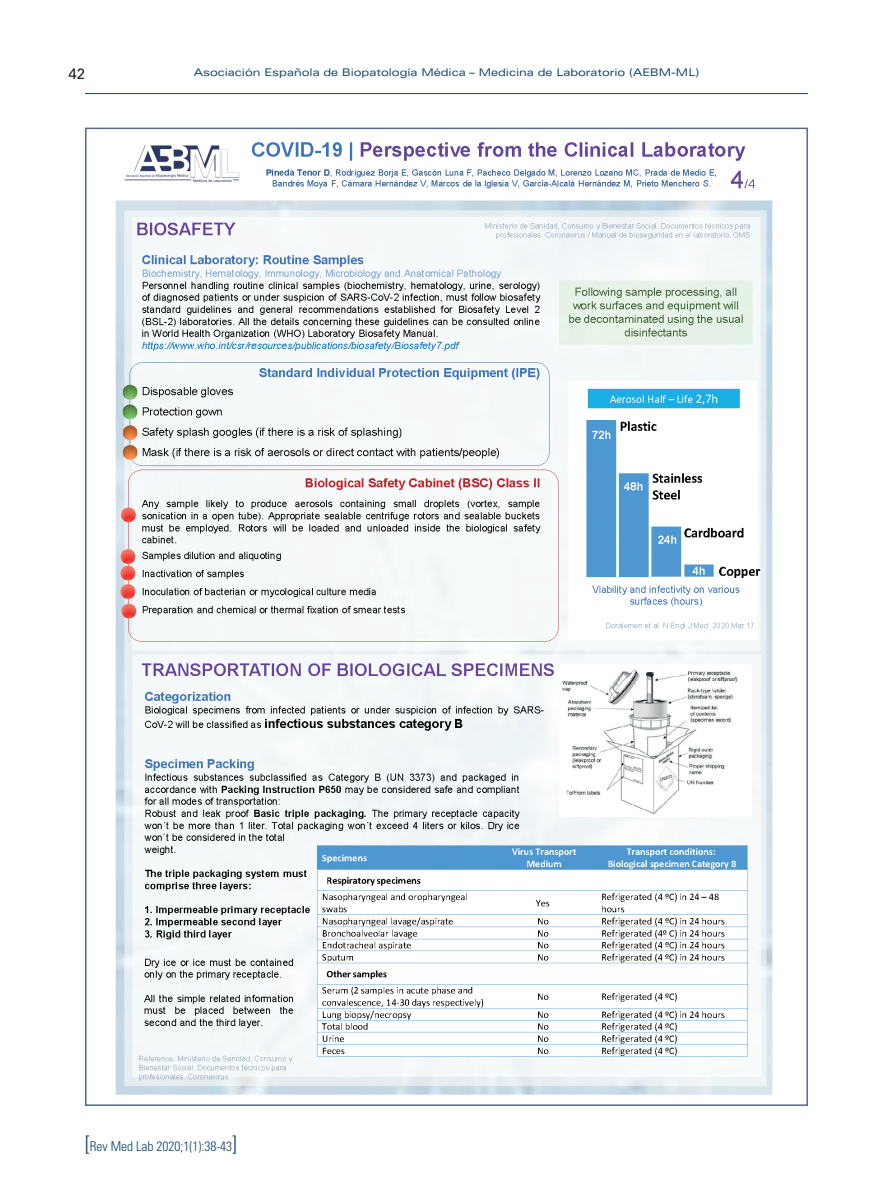
<style>
.page{position:relative;width:893px;height:1191px;background:#fff}
.page>*{position:absolute;margin:0;border:0;box-sizing:border-box;transform-origin:0 0}
.t1{font:15px "Univers LT Std";color:#231f20}
.t2{font:300 condensed 13.5px "Univers LT Std";color:#104371}
.t3{font:expanded 10.5px "Univers LT Std";color:#104371}
.s1{font-size:21px}
</style>
<div class="page">
<hr style="left:85px;top:93px;width:723px;height:1px;background:#104371">
<img style="left:115px;top:142px;width:658px;height:953px">
<h1 class="t1" style="left:68px;top:65px;width:18px">42</h1>
<p class="t3" style="left:194px;top:66px;width:507px">Asociación Española de Biopatología Médica – Medicina de Laboratorio (AEBM-ML)</p>
<p class="t2" style="left:85px;top:1138px;width:153px"><span class="s1">[</span>Rev Med Lab 2020;1(1):38-43<span class="s1">]</span></p>
</div>
